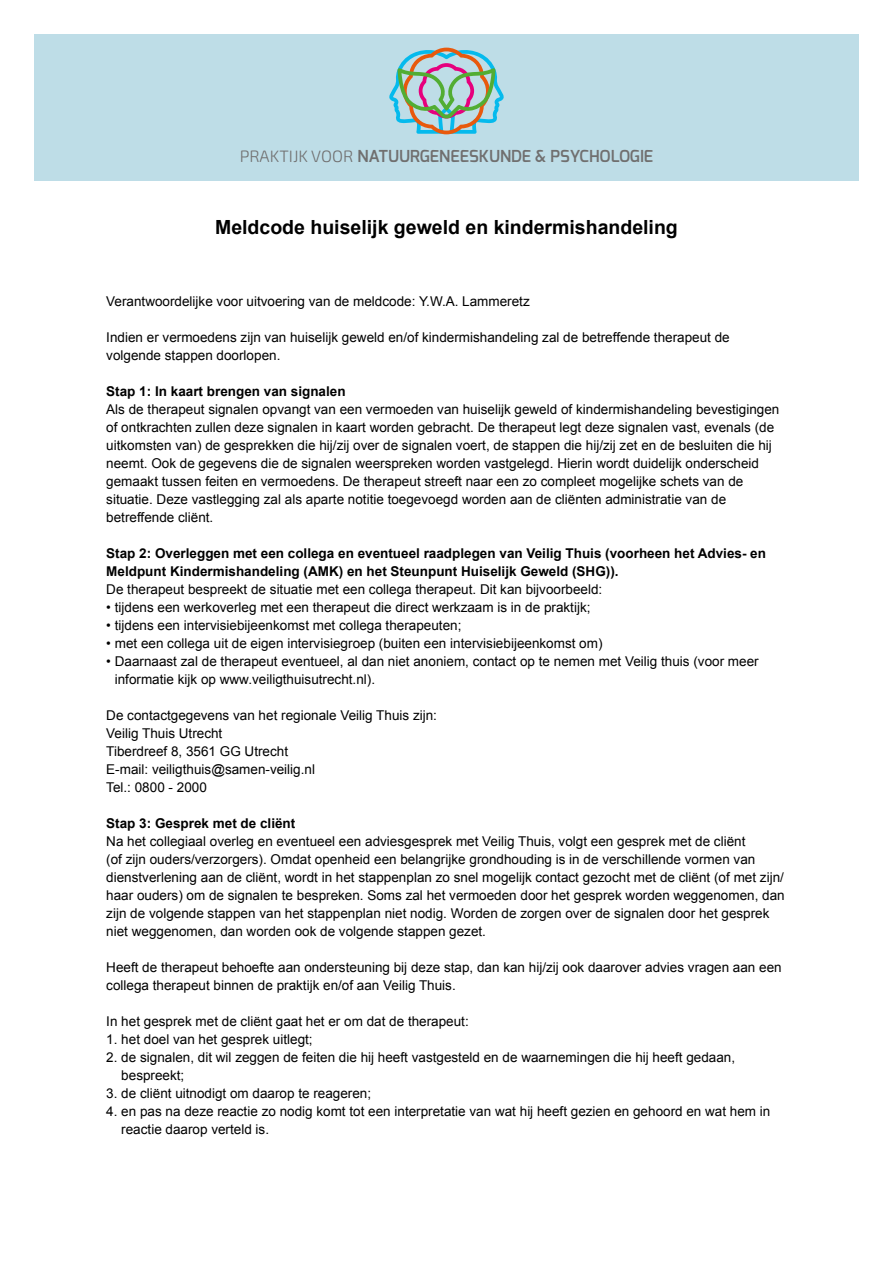
<style>
.page{position:relative;width:893px;height:1263px;background:#fff}
.page>*{position:absolute;margin:0;border:0;box-sizing:border-box;transform-origin:0 0}
.t1{font:700 19.5px "Arial";color:#000}
.t2{font:600 16.5px "Exo";color:#706f6f}
.t3{font:13.5px/18px "Arial";color:#000}
.t4{font:700 13.5px/18px "Arial";color:#000}
.s1{font-family:"Exo Soft";font-weight:300}
</style>
<div class="page">
<div style="left:34px;top:34px;width:825px;height:146px;background:#bedde7"></div>
<svg style="left:389px;top:48px;width:115px;height:86px"></svg>
<p class="t2" style="left:240px;top:145px;width:415px"><span class="s1">PRAKTIJK VOOR</span> NATUURGENEESKUNDE &amp; PSYCHOLOGIE</p>
<h1 class="t1" style="left:215px;top:214px;width:464px">Meldcode huiselijk geweld en kindermishandeling</h1>
<p class="t3" style="left:106px;top:292px;width:425px">Verantwoordelijke voor uitvoering van de meldcode: Y.W.A. Lammeretz</p>
<p class="t3" style="left:106px;top:328px;width:625px">Indien er vermoedens zijn van huiselijk geweld en/of kindermishandeling zal de betreffende therapeut de volgende stappen doorlopen.</p>
<p class="t4" style="left:106px;top:383px;width:241px">Stap 1: In kaart brengen van signalen</p>
<p class="t3" style="left:106px;top:400px;width:675px">Als de therapeut signalen opvangt van een vermoeden van huiselijk geweld of kindermishandeling bevestigingen of ontkrachten zullen deze signalen in kaart worden gebracht. De therapeut legt deze signalen vast, evenals (de uitkomsten van) de gesprekken die hij/zij over de signalen voert, de stappen die hij/zij zet en de besluiten die hij neemt. Ook de gegevens die de signalen weerspreken worden vastgelegd. Hierin wordt duidelijk onderscheid gemaakt tussen feiten en vermoedens. De therapeut streeft naar een zo compleet mogelijke schets van de situatie. Deze vastlegging zal als aparte notitie toegevoegd worden aan de cliënten administratie van de betreffende cliënt.</p>
<p class="t4" style="left:106px;top:545px;width:661px">Stap 2: Overleggen met een collega en eventueel raadplegen van Veilig Thuis (voorheen het Advies- en<br>Meldpunt Kindermishandeling (AMK) en het Steunpunt Huiselijk Geweld (SHG)).</p>
<p class="t3" style="left:106px;top:580px;width:498px">De therapeut bespreekt de situatie met een collega therapeut. Dit kan bijvoorbeeld:</p>
<p class="t3" style="left:106px;top:598px;width:486px">• tijdens een werkoverleg met een therapeut die direct werkzaam is in de praktijk;</p>
<p class="t3" style="left:106px;top:616px;width:357px">• tijdens een intervisiebijeenkomst met collega therapeuten;</p>
<p class="t3" style="left:106px;top:634px;width:498px">• met een collega uit de eigen intervisiegroep (buiten een intervisiebijeenkomst om)</p>
<p class="t3" style="left:115px;top:652px;width:645px;text-indent:-8px">• Daarnaast zal de therapeut eventueel, al dan niet anoniem, contact op te nemen met Veilig thuis (voor meer informatie kijk op www.veiligthuisutrecht.nl).</p>
<p class="t3" style="left:106px;top:706px;width:332px">De contactgegevens van het regionale Veilig Thuis zijn:<br>Veilig Thuis Utrecht<br>Tiberdreef 8, 3561 GG Utrecht<br>E-mail: veiligthuis@samen-veilig.nl<br>Tel.: 0800 - 2000</p>
<p class="t4" style="left:106px;top:815px;width:191px">Stap 3: Gesprek met de cliënt</p>
<p class="t3" style="left:106px;top:832px;width:680px">Na het collegiaal overleg en eventueel een adviesgesprek met Veilig Thuis, volgt een gesprek met de cliënt<br>(of zijn ouders/verzorgers). Omdat openheid een belangrijke grondhouding is in de verschillende vormen van dienstverlening aan de cliënt, wordt in het stappenplan zo snel mogelijk contact gezocht met de cliënt (of met zijn/ haar ouders) om de signalen te bespreken. Soms zal het vermoeden door het gesprek worden weggenomen, dan zijn de volgende stappen van het stappenplan niet nodig. Worden de zorgen over de signalen door het gesprek niet weggenomen, dan worden ook de volgende stappen gezet.</p>
<p class="t3" style="left:106px;top:958px;width:677px">Heeft de therapeut behoefte aan ondersteuning bij deze stap, dan kan hij/zij ook daarover advies vragen aan een collega therapeut binnen de praktijk en/of aan Veilig Thuis.</p>
<p class="t3" style="left:106px;top:1012px;width:364px">In het gesprek met de cliënt gaat het er om dat de therapeut:</p>
<p class="t3" style="left:106px;top:1030px;width:208px">1. het doel van het gesprek uitlegt;</p>
<p class="t3" style="left:121px;top:1048px;width:615px;text-indent:-15px">2. de signalen, dit wil zeggen de feiten die hij heeft vastgesteld en de waarnemingen die hij heeft gedaan, bespreekt;</p>
<p class="t3" style="left:106px;top:1084px;width:266px">3. de cliënt uitnodigt om daarop te reageren;</p>
<p class="t3" style="left:121px;top:1102px;width:651px;text-indent:-15px">4. en pas na deze reactie zo nodig komt tot een interpretatie van wat hij heeft gezien en gehoord en wat hem in reactie daarop verteld is.</p>
</div>
